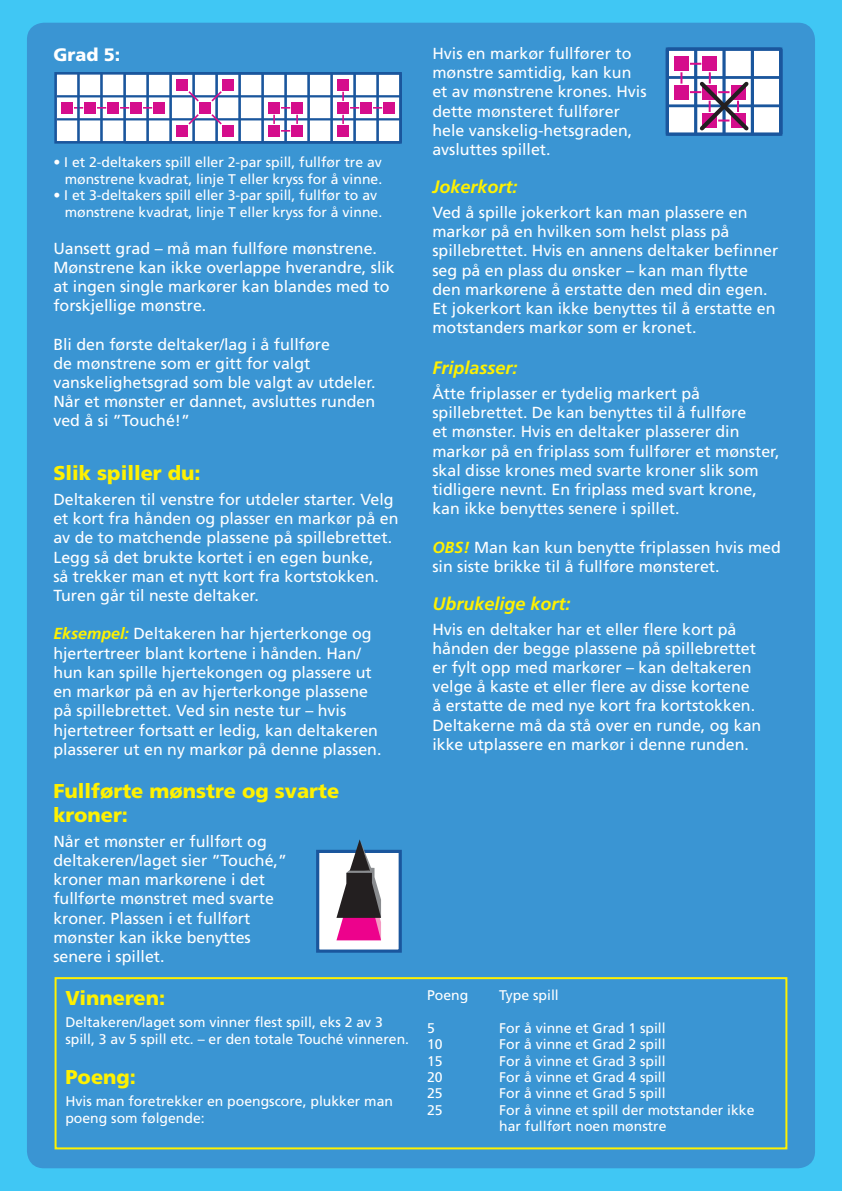
<style>
.page{position:relative;width:842px;height:1191px;background:#40c7f4}
.page>*{position:absolute;margin:0;border:0;box-sizing:border-box;transform-origin:0 0}
.Touche_ots{font:900 20px/24px "Frutiger";color:#fff101}
.Touche_väliots{font:italic 700 18px "Frutiger";color:#fff101}
.Touche_leipis_FI{font:900 18px "Frutiger";color:#fff}
.Touche_leipis_NO{font:16px/19.2px "Frutiger";color:#fff}
.Touche_leipis_FI-2{font:14px/16.4px "Frutiger";color:#fff}
.s1{font-weight:700;font-style:italic;color:#fff101}
</style>
<div class="page">
<div style="left:27px;top:23px;width:788px;height:1145px;background:#3a95d3;border-radius:17px"></div>
<div style="left:55px;top:977px;width:732px;height:172px;border:2px solid #fff101"></div>
<div style="left:667px;top:49px;width:114px;height:85px;background:#fff"></div>
<hr style="left:667px;top:76px;width:114px;height:3px;background:#1a569d">
<hr style="left:667px;top:104px;width:114px;height:3px;background:#1a569d">
<hr style="left:694px;top:49px;width:3px;height:85px;background:#1a569d">
<svg style="left:722px;top:52px;width:4px;height:20px"></svg>
<hr style="left:751px;top:49px;width:3px;height:85px;background:#1a569d">
<div style="left:666px;top:48px;width:116px;height:88px;border:3px solid #1a569d"></div>
<div style="left:674px;top:57px;width:14px;height:14px;background:#d50d8c"></div>
<div style="left:674px;top:85px;width:14px;height:14px;background:#d50d8c"></div>
<div style="left:703px;top:57px;width:14px;height:14px;background:#d50d8c"></div>
<svg style="left:680px;top:72px;width:2px;height:12px"></svg>
<svg style="left:690px;top:63px;width:11px;height:2px"></svg>
<svg style="left:690px;top:72px;width:62px;height:62px"></svg>
<div style="left:56px;top:73px;width:344px;height:69px;background:#fff"></div>
<hr style="left:57px;top:95px;width:344px;height:2px;background:#1a569d">
<hr style="left:57px;top:118px;width:344px;height:2px;background:#1a569d">
<hr style="left:123px;top:73px;width:3px;height:69px;background:#1a569d">
<hr style="left:146px;top:73px;width:3px;height:69px;background:#1a569d">
<hr style="left:169px;top:73px;width:3px;height:69px;background:#1a569d">
<hr style="left:192px;top:73px;width:3px;height:69px;background:#1a569d">
<hr style="left:215px;top:73px;width:3px;height:69px;background:#1a569d">
<hr style="left:238px;top:73px;width:3px;height:69px;background:#1a569d">
<hr style="left:261px;top:73px;width:3px;height:69px;background:#1a569d">
<hr style="left:284px;top:73px;width:3px;height:69px;background:#1a569d">
<hr style="left:307px;top:73px;width:3px;height:69px;background:#1a569d">
<hr style="left:330px;top:73px;width:3px;height:69px;background:#1a569d">
<hr style="left:353px;top:73px;width:3px;height:69px;background:#1a569d">
<hr style="left:376px;top:73px;width:3px;height:69px;background:#1a569d">
<hr style="left:100px;top:73px;width:3px;height:69px;background:#1a569d">
<div style="left:268px;top:125px;width:12px;height:12px;background:#d50d8c"></div>
<div style="left:337px;top:125px;width:12px;height:12px;background:#d50d8c"></div>
<div style="left:268px;top:102px;width:12px;height:12px;background:#d50d8c"></div>
<div style="left:61px;top:102px;width:12px;height:12px;background:#d50d8c"></div>
<div style="left:84px;top:102px;width:12px;height:12px;background:#d50d8c"></div>
<div style="left:107px;top:102px;width:12px;height:12px;background:#d50d8c"></div>
<div style="left:130px;top:102px;width:12px;height:12px;background:#d50d8c"></div>
<div style="left:153px;top:102px;width:12px;height:12px;background:#d50d8c"></div>
<div style="left:337px;top:102px;width:12px;height:12px;background:#d50d8c"></div>
<div style="left:337px;top:79px;width:12px;height:12px;background:#d50d8c"></div>
<svg style="left:273px;top:115px;width:2px;height:9px"></svg>
<svg style="left:342px;top:115px;width:2px;height:9px"></svg>
<svg style="left:342px;top:92px;width:2px;height:9px"></svg>
<div style="left:291px;top:125px;width:12px;height:12px;background:#d50d8c"></div>
<div style="left:291px;top:102px;width:12px;height:12px;background:#d50d8c"></div>
<div style="left:360px;top:102px;width:12px;height:12px;background:#d50d8c"></div>
<div style="left:383px;top:102px;width:12px;height:12px;background:#d50d8c"></div>
<svg style="left:281px;top:107px;width:9px;height:2px"></svg>
<svg style="left:74px;top:107px;width:9px;height:2px"></svg>
<svg style="left:97px;top:107px;width:9px;height:2px"></svg>
<svg style="left:120px;top:107px;width:9px;height:2px"></svg>
<svg style="left:143px;top:107px;width:9px;height:2px"></svg>
<svg style="left:350px;top:107px;width:9px;height:2px"></svg>
<svg style="left:373px;top:107px;width:9px;height:2px"></svg>
<div style="left:199px;top:102px;width:12px;height:12px;background:#d50d8c"></div>
<div style="left:176px;top:125px;width:12px;height:12px;background:#d50d8c"></div>
<svg style="left:187px;top:112px;width:13px;height:14px"></svg>
<div style="left:222px;top:79px;width:12px;height:12px;background:#d50d8c"></div>
<svg style="left:210px;top:89px;width:13px;height:14px"></svg>
<div style="left:222px;top:125px;width:12px;height:12px;background:#d50d8c"></div>
<svg style="left:210px;top:112px;width:13px;height:14px"></svg>
<div style="left:176px;top:79px;width:12px;height:12px;background:#d50d8c"></div>
<svg style="left:187px;top:89px;width:13px;height:14px"></svg>
<div style="left:54px;top:72px;width:348px;height:72px;border:3px solid #1a569d"></div>
<svg style="left:296px;top:115px;width:2px;height:9px"></svg>
<svg style="left:281px;top:130px;width:9px;height:2px"></svg>
<hr style="left:77px;top:73px;width:3px;height:69px;background:#1a569d">
<div style="left:316px;top:849px;width:86px;height:103px;background:#fff;border:3px solid #1a569d"></div>
<svg style="left:336px;top:839px;width:45px;height:101px"></svg>
<p class="Touche_leipis_FI" style="left:53px;top:44px;width:69px">Grad 5:</p>
<p class="Touche_leipis_FI-2" style="left:53px;top:154px;width:330px;text-align:right">• I et 2-deltakers spill eller 2-par spill, fullfør tre av mønstrene kvadrat, linje T eller kryss for å vinne.</p>
<p class="Touche_leipis_FI-2" style="left:65px;top:187px;width:319px;text-indent:-11px">• I et 3-deltakers spill eller 3-par spill, fullfør to av mønstrene kvadrat, linje T eller kryss for å vinne.</p>
<p class="Touche_leipis_NO" style="left:53px;top:238px;width:343px">Uansett grad – må man fullføre mønstrene.<br>Mønstrene kan ikke overlappe hverandre, slik at ingen single markører kan blandes med to forskjellige mønstre.</p>
<p class="Touche_leipis_NO" style="left:53px;top:334px;width:324px">Bli den første deltaker/lag i å fullføre<br>de mønstrene som er gitt for valgt vanskelighetsgrad som ble valgt av utdeler.<br>Når et mønster er dannet, avsluttes runden ved å si ”Touché!”</p>
<p class="Touche_ots" style="left:53px;top:461px;width:149px">Slik spiller du:</p>
<p class="Touche_leipis_NO" style="left:53px;top:490px;width:347px">Deltakeren til venstre for utdeler starter. Velg et kort fra hånden og plasser en markør på en av de to matchende plassene på spillebrettet.<br>Legg så det brukte kortet i en egen bunke,<br>så trekker man et nytt kort fra kortstokken.<br>Turen går til neste deltaker.</p>
<p class="Touche_leipis_NO" style="left:53px;top:624px;width:330px"><span class="s1">Eksempel:</span> Deltakeren har hjerterkonge og hjertertreer blant kortene i hånden. Han/ hun kan spille hjertekongen og plassere ut en markør på en av hjerterkonge plassene på spillebrettet. Ved sin neste tur – hvis hjertetreer fortsatt er ledig, kan deltakeren plasserer ut en ny markør på denne plassen.</p>
<p class="Touche_ots" style="left:53px;top:779px;width:287px">Fullførte mønstre og svarte kroner:</p>
<p class="Touche_leipis_NO" style="left:53px;top:831px;width:235px">Når et mønster er fullført og deltakeren/laget sier ”Touché,” kroner man markørene i det fullførte mønstret med svarte kroner. Plassen i et fullført mønster kan ikke benyttes senere i spillet.</p>
<p class="Touche_ots" style="left:65px;top:986px;width:101px">Vinneren:</p>
<p class="Touche_leipis_FI-2" style="left:65px;top:1014px;width:345px">Deltakeren/laget som vinner flest spill, eks 2 av 3 spill, 3 av 5 spill etc. – er den totale Touché vinneren.</p>
<p class="Touche_ots" style="left:65px;top:1065px;width:72px">Poeng:</p>
<p class="Touche_leipis_FI-2" style="left:65px;top:1093px;width:329px">Hvis man foretrekker en poengscore, plukker man poeng som følgende:</p>
<p class="Touche_leipis_NO" style="left:432px;top:44px;width:216px">Hvis en markør fullfører to mønstre samtidig, kan kun et av mønstrene krones. Hvis dette mønsteret fullfører hele vanskelig-hetsgraden, avsluttes spillet.</p>
<p class="Touche_väliots" style="left:432px;top:176px;width:87px">Jokerkort:</p>
<p class="Touche_leipis_NO" style="left:432px;top:203px;width:347px">Ved å spille jokerkort kan man plassere en markør på en hvilken som helst plass på spillebrettet. Hvis en annens deltaker befinner seg på en plass du ønsker – kan man flytte den markørene å erstatte den med din egen.<br>Et jokerkort kan ikke benyttes til å erstatte en motstanders markør som er kronet.</p>
<p class="Touche_väliots" style="left:432px;top:357px;width:87px">Friplasser:</p>
<p class="Touche_leipis_NO" style="left:432px;top:384px;width:349px">Åtte friplasser er tydelig markert på spillebrettet. De kan benyttes til å fullføre<br>et mønster. Hvis en deltaker plasserer din markør på en friplass som fullfører et mønster, skal disse krones med svarte kroner slik som tidligere nevnt. En friplass med svart krone, kan ikke benyttes senere i spillet.</p>
<p class="Touche_leipis_NO" style="left:432px;top:537px;width:350px"><span class="s1">OBS!</span> Man kan kun benytte friplassen hvis med sin siste brikke til å fullføre mønsteret.</p>
<p class="Touche_väliots" style="left:432px;top:593px;width:140px">Ubrukelige kort:</p>
<p class="Touche_leipis_NO" style="left:432px;top:619px;width:331px">Hvis en deltaker har et eller flere kort på hånden der begge plassene på spillebrettet er fylt opp med markører – kan deltakeren velge å kaste et eller flere av disse kortene å erstatte de med nye kort fra kortstokken.<br>Deltakerne må da stå over en runde, og kan ikke utplassere en markør i denne runden.</p>
<p class="Touche_leipis_FI-2" style="left:427px;top:987px;width:43px">Poeng</p>
<p class="Touche_leipis_FI-2" style="left:499px;top:987px;width:61px">Type spill</p>
<p class="Touche_leipis_FI-2" style="left:427px;top:1019px;width:9px">5</p>
<p class="Touche_leipis_FI-2" style="left:499px;top:1019px;width:168px">For å vinne et Grad 1 spill</p>
<p class="Touche_leipis_FI-2" style="left:427px;top:1036px;width:17px">10</p>
<p class="Touche_leipis_FI-2" style="left:499px;top:1036px;width:168px">For å vinne et Grad 2 spill</p>
<p class="Touche_leipis_FI-2" style="left:427px;top:1052px;width:17px">15</p>
<p class="Touche_leipis_FI-2" style="left:499px;top:1052px;width:168px">For å vinne et Grad 3 spill</p>
<p class="Touche_leipis_FI-2" style="left:427px;top:1069px;width:17px">20</p>
<p class="Touche_leipis_FI-2" style="left:499px;top:1069px;width:168px">For å vinne et Grad 4 spill</p>
<p class="Touche_leipis_FI-2" style="left:427px;top:1085px;width:17px">25</p>
<p class="Touche_leipis_FI-2" style="left:499px;top:1085px;width:168px">For å vinne et Grad 5 spill</p>
<p class="Touche_leipis_FI-2" style="left:427px;top:1101px;width:17px">25</p>
<p class="Touche_leipis_FI-2" style="left:499px;top:1101px;width:257px">For å vinne et spill der motstander ikke har fullført noen mønstre</p>
</div>
